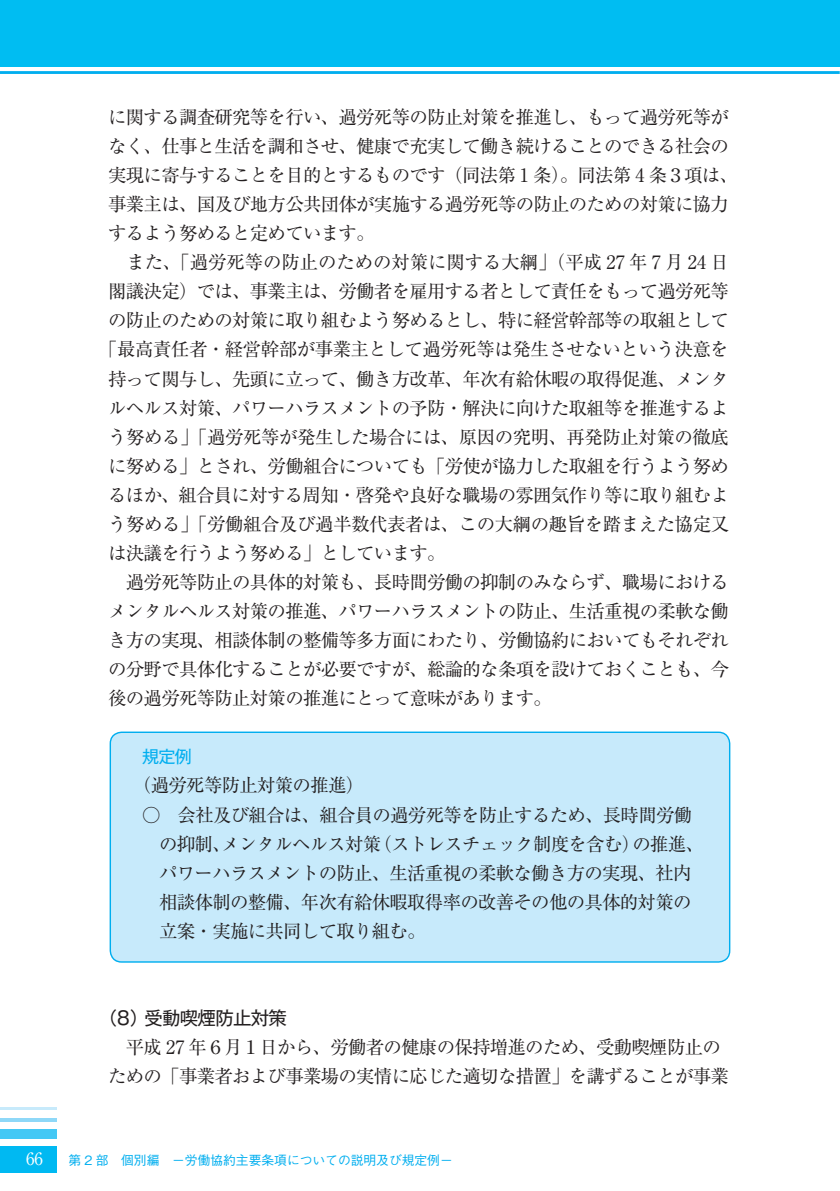
<style>
.page{position:relative;width:840px;height:1191px;background:#fff}
.page>*{position:absolute;margin:0;border:0;box-sizing:border-box;transform-origin:0 0}
.t1{font:18.4px/29px "Ryumin Pro Regular 90 msp RKSJ H";letter-spacing:-.04em;color:#231f20}
.t2{font:18.4px "Ryumin Pro Regular 90 msp RKSJ H";letter-spacing:-.005em;color:#231f20}
.t3{font:18.4px "Gothic MB101 Pro Regular 90 msp RKSJ H";letter-spacing:-.04em;color:#231f20}
.t4{font:17px "Gothic MB101 Pro Regular 90 msp RKSJ H";color:#00aeef}
.t5{font:17px "Ryumin Pro Regular 90 msp RKSJ H";color:#fff}
.t6{font:12.8px "Gothic BBB Pro Medium 90 msp RKSJ H";color:#00aeef}
</style>
<div class="page">
<div style="left:110px;top:732px;width:620px;height:230px;background:#c7eafb;border-radius:11px"></div>
<div style="left:110px;top:731px;width:620px;height:231px;border:1px solid #00aeef;border-radius:11px"></div>
<div style="left:0;top:0;width:840px;height:67px;background:#00bdf2"></div>
<hr style="left:0;top:71px;width:840px;height:3px;background:#00aeef">
<div style="left:0;top:1146px;width:57px;height:26px;background:#00b9f2"></div>
<div style="left:0;top:1129px;width:57px;height:9px;background:#44c8f5"></div>
<svg style="left:0;top:1118px;width:57px;height:3px"></svg>
<hr style="left:0;top:1107px;width:57px;height:3px;background:#c7eafb">
<p class="t1" style="left:108px;top:105px;width:622px">に関する調査研究等を行い、過労死等の防止対策を推進し、もって過労死等が</p>
<p class="t1" style="left:108px;top:134px;width:622px">なく、仕事と生活を調和させ、健康で充実して働き続けることのできる社会の</p>
<p class="t1" style="left:108px;top:163px;width:632px">実現に寄与することを目的とするものです（同法第 1 条）。同法第 4 条３項は、</p>
<p class="t1" style="left:108px;top:192px;width:622px">事業主は、国及び地方公共団体が実施する過労死等の防止のための対策に協力</p>
<p class="t1" style="left:108px;top:221px;width:268px">するよう努めると定めています。</p>
<p class="t2" style="left:108px;top:255px;width:622px">　また、「過労死等の防止のための対策に関する大綱」（平成 27 年 7 月 24 日</p>
<p class="t1" style="left:108px;top:279px;width:622px">閣議決定）では、事業主は、労働者を雇用する者として責任をもって過労死等</p>
<p class="t1" style="left:108px;top:308px;width:622px">の防止のための対策に取り組むよう努めるとし、特に経営幹部等の取組として</p>
<p class="t1" style="left:99px;top:337px;width:631px">「最高責任者・経営幹部が事業主として過労死等は発生させないという決意を</p>
<p class="t1" style="left:108px;top:366px;width:622px">持って関与し、先頭に立って、働き方改革、年次有給休暇の取得促進、メンタ</p>
<p class="t1" style="left:108px;top:395px;width:622px">ルヘルス対策、パワーハラスメントの予防・解決に向けた取組等を推進するよ</p>
<p class="t1" style="left:108px;top:425px;width:622px">う努める」「過労死等が発生した場合には、原因の究明、再発防止対策の徹底</p>
<p class="t1" style="left:108px;top:454px;width:622px">に努める」とされ、労働組合についても「労使が協力した取組を行うよう努め</p>
<p class="t1" style="left:108px;top:483px;width:622px">るほか、組合員に対する周知・啓発や良好な職場の雰囲気作り等に取り組むよ</p>
<p class="t1" style="left:108px;top:512px;width:622px">う努める」「労働組合及び過半数代表者は、この大綱の趣旨を踏まえた協定又</p>
<p class="t1" style="left:108px;top:541px;width:339px">は決議を行うよう努める」としています。</p>
<p class="t1" style="left:108px;top:570px;width:622px">　過労死等防止の具体的対策も、長時間労働の抑制のみならず、職場における</p>
<p class="t1" style="left:108px;top:599px;width:622px">メンタルヘルス対策の推進、パワーハラスメントの防止、生活重視の柔軟な働</p>
<p class="t1" style="left:108px;top:628px;width:622px">き方の実現、相談体制の整備等多方面にわたり、労働協約においてもそれぞれ</p>
<p class="t1" style="left:108px;top:657px;width:622px">の分野で具体化することが必要ですが、総論的な条項を設けておくことも、今</p>
<p class="t1" style="left:108px;top:686px;width:445px">後の過労死等防止対策の推進にとって意味があります。</p>
<p class="t4" style="left:142px;top:750px;width:51px">規定例</p>
<p class="t1" style="left:133px;top:773px;width:233px">（過労死等防止対策の推進）</p>
<p class="t1" style="left:142px;top:802px;width:551px">○　会社及び組合は、組合員の過労死等を防止するため、長時間労働</p>
<p class="t1" style="left:159px;top:831px;width:547px">の抑制、メンタルヘルス対策（ストレスチェック制度を含む）の推進、</p>
<p class="t1" style="left:159px;top:860px;width:534px">パワーハラスメントの防止、生活重視の柔軟な働き方の実現、社内</p>
<p class="t1" style="left:159px;top:889px;width:534px">相談体制の整備、年次有給休暇取得率の改善その他の具体的対策の</p>
<p class="t1" style="left:159px;top:918px;width:268px">立案・実施に共同して取り組む。</p>
<p class="t3" style="left:99px;top:1011px;width:189px">（8）受動喫煙防止対策</p>
<p class="t1" style="left:108px;top:1035px;width:622px">　平成 27 年６月１日から、労働者の健康の保持増進のため、受動喫煙防止のための「事業者および事業場の実情に応じた適切な措置」を講ずることが事業</p>
<p class="t5" style="left:26px;top:1152px;width:19px">66</p>
<p class="t6" style="left:69px;top:1154px;width:386px">第 2 部　個別編　－労働協約主要条項についての説明及び規定例－</p>
</div>
